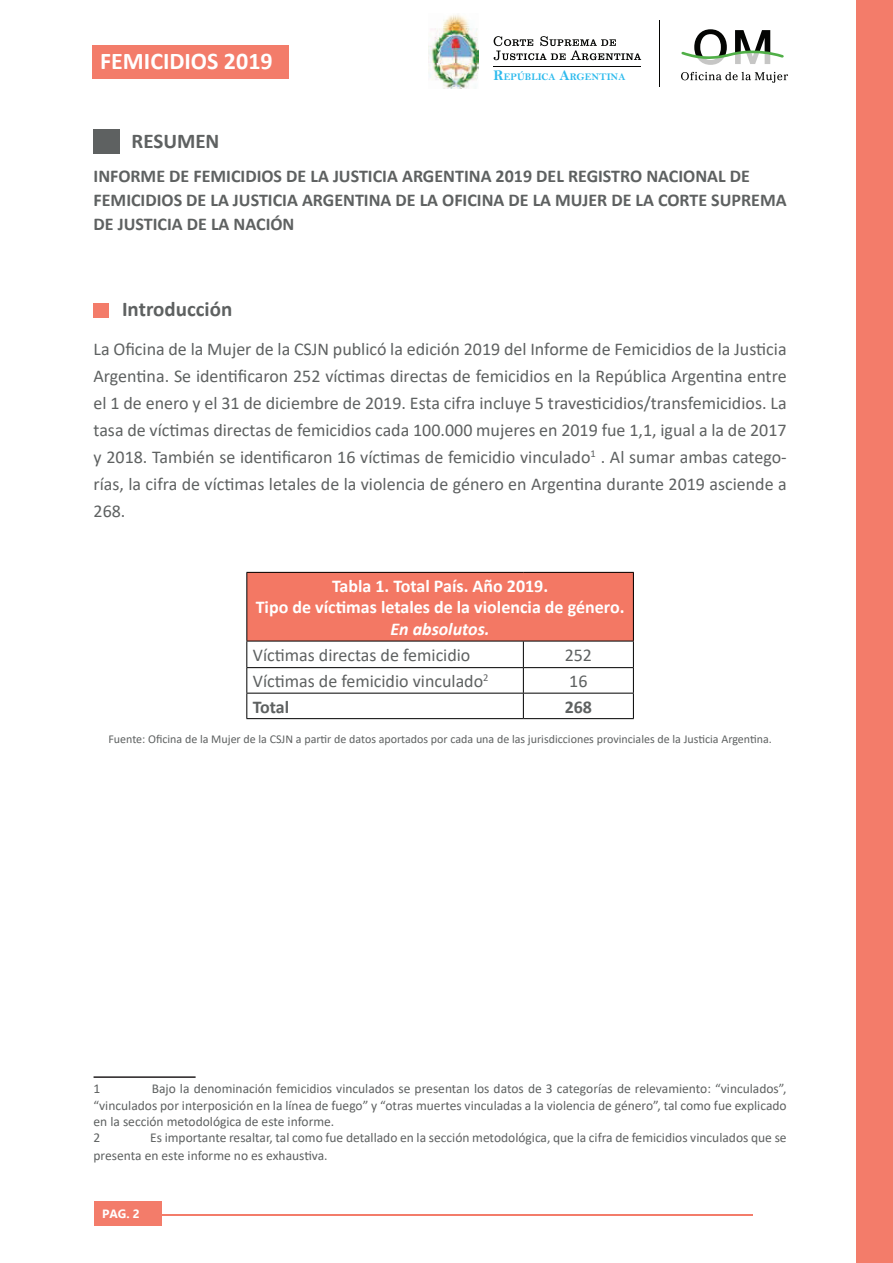
<style>
.page{position:relative;width:893px;height:1263px;background:#fff}
.page>*{position:absolute;margin:0;border:0;box-sizing:border-box;transform-origin:0 0}
.t1{font:700 24px "Calibri";color:#fff}
.t2{font:700 21px "Calibri";color:#5e6161}
.t3{font:18px/27px "Calibri";color:#5e6161;text-align:justify}
.t4{font:700 18px/24px "Calibri";color:#5e6161}
.t5{font:700 18px/21.6px "Calibri";color:#fff;text-align:center}
.t6{font:700 18px "Gadugi";color:#fff}
.t7{font:13.5px/16.2px "Calibri";color:#5e6161;text-align:justify}
.t8{font:12px "Calibri";color:#5e6161}
.t9{font:700 12px "Gadugi";color:#fff}
.t10{font:10.2px "Bell MT Bold";color:#2cbaed}
.s1{font-size:14.85px}
.s2{font-style:italic}
</style>
<div class="page">
<div style="left:857px;top:0;width:36px;height:1263px;background:#f37c6a"></div>
<svg style="left:681px;top:72px;width:107px;height:11px"></svg>
<svg style="left:681px;top:29px;width:103px;height:36px"></svg>
<img style="left:428px;top:15px;width:51px;height:73px">
<svg style="left:494px;top:36px;width:147px;height:24px"></svg>
<hr style="left:494px;top:66px;width:147px;height:1px;background:#040503">
<hr style="left:659px;top:20px;width:1px;height:67px;background:#040503">
<div style="left:92px;top:45px;width:196px;height:34px;background:#f37c6a"></div>
<hr style="left:147px;top:1214px;width:606px;height:2px;background:#f37c6a">
<div style="left:94px;top:1201px;width:68px;height:25px;background:#f37c6a"></div>
<div style="left:247px;top:572px;width:386px;height:69px;background:#f37864"></div>
<hr style="left:246px;top:572px;width:277px;height:1px;background:#000">
<hr style="left:246px;top:573px;width:1px;height:68px;background:#000">
<hr style="left:523px;top:572px;width:111px;height:1px;background:#000">
<hr style="left:633px;top:573px;width:1px;height:68px;background:#000">
<hr style="left:246px;top:641px;width:277px;height:1px;background:#000">
<hr style="left:523px;top:641px;width:111px;height:1px;background:#000">
<hr style="left:246px;top:667px;width:277px;height:1px;background:#000">
<hr style="left:523px;top:667px;width:111px;height:1px;background:#000">
<hr style="left:246px;top:693px;width:277px;height:1px;background:#000">
<svg style="left:246px;top:641px;width:1px;height:77px"></svg>
<hr style="left:523px;top:693px;width:111px;height:1px;background:#000">
<svg style="left:523px;top:641px;width:1px;height:77px"></svg>
<svg style="left:633px;top:641px;width:1px;height:77px"></svg>
<hr style="left:246px;top:718px;width:277px;height:1px;background:#000">
<hr style="left:523px;top:718px;width:111px;height:1px;background:#000">
<hr style="left:94px;top:1076px;width:102px;height:2px;background:#231f20">
<div style="left:94px;top:303px;width:15px;height:14px;background:#f37c6a"></div>
<div style="left:94px;top:129px;width:26px;height:24px;background:#5e6161"></div>
<p class="t6" style="left:110px;top:47px;width:173px">Mapa de Género 2018</p>
<h1 class="t1" style="left:100px;top:44px;width:174px">FEMICIDIOS 2019</h1>
<p class="t2" style="left:132px;top:126px;width:89px">RESUMEN</p>
<p class="t10" style="left:494px;top:71px;width:133px"><span class="s1">R</span>EPÚBLICA <span class="s1">A</span>RGENTINA</p>
<p class="t4" style="left:94px;top:164px;width:695px">INFORME DE FEMICIDIOS DE LA JUSTICIA ARGENTINA 2019 DEL REGISTRO NACIONAL DE<br>FEMICIDIOS DE LA JUSTICIA ARGENTINA DE LA OFICINA DE LA MUJER DE LA CORTE SUPREMA<br>DE JUSTICIA DE LA NACIÓN</p>
<p class="t2" style="left:122px;top:294px;width:112px">Introducción</p>
<p class="t3" style="left:94px;top:335px;width:695px">La Oficina de la Mujer de la CSJN publicó la edición 2019 del Informe de Femicidios de la Justicia Argentina. Se identificaron 252 víctimas directas de femicidios en la República Argentina entre el 1 de enero y el 31 de diciembre de 2019. Esta cifra incluye 5 travesticidios/transfemicidios. La tasa de víctimas directas de femicidios cada 100.000 mujeres en 2019 fue 1,1, igual a la de 2017 y 2018. También se identificaron 16 víctimas de femicidio vinculado<sup>1</sup> . Al sumar ambas catego&shy;rías, la cifra de víctimas letales de la violencia de género en Argentina durante 2019 asciende a 268.</p>
<p class="t5" style="left:256px;top:575px;width:370px">Tabla 1. Total País. Año 2019.<br>Tipo de víctimas letales de la violencia de género.<br><span class="s2">En absolutos.</span></p>
<p class="t3" style="left:253px;top:641px;width:219px">Víctimas directas de femicidio</p>
<p class="t3" style="left:565px;top:641px;width:29px">252</p>
<p class="t3" style="left:253px;top:667px;width:237px">Víctimas de femicidio vinculado<sup>2</sup></p>
<p class="t3" style="left:569px;top:667px;width:20px">16</p>
<p class="t4" style="left:253px;top:694px;width:38px">Total</p>
<p class="t4" style="left:565px;top:694px;width:29px">268</p>
<p class="t8" style="left:108px;top:731px;width:665px">Fuente: Oficina de la Mujer de la CSJN a partir de datos aportados por cada una de las jurisdicciones provinciales de la Justicia Argentina.</p>
<p class="t7" style="left:94px;top:1080px;width:695px;text-indent:58px">Bajo la denominación femicidios vinculados se presentan los datos de 3 categorías de relevamiento: “vinculados”, “vinculados por interposición en la línea de fuego” y “otras muertes vinculadas a la violencia de género”, tal como fue explicado en la sección metodológica de este informe.</p>
<p class="t7" style="left:94px;top:1129px;width:8px">2</p>
<p class="t7" style="left:94px;top:1080px;width:8px">1</p>
<p class="t7" style="left:94px;top:1128px;width:695px;line-height:18px;text-indent:57px">Es importante resaltar, tal como fue detallado en la sección metodológica, que la cifra de femicidios vinculados que se presenta en este informe no es exhaustiva.</p>
<p class="t9" style="left:102px;top:1206px;width:39px">PAG. 2</p>
</div>
